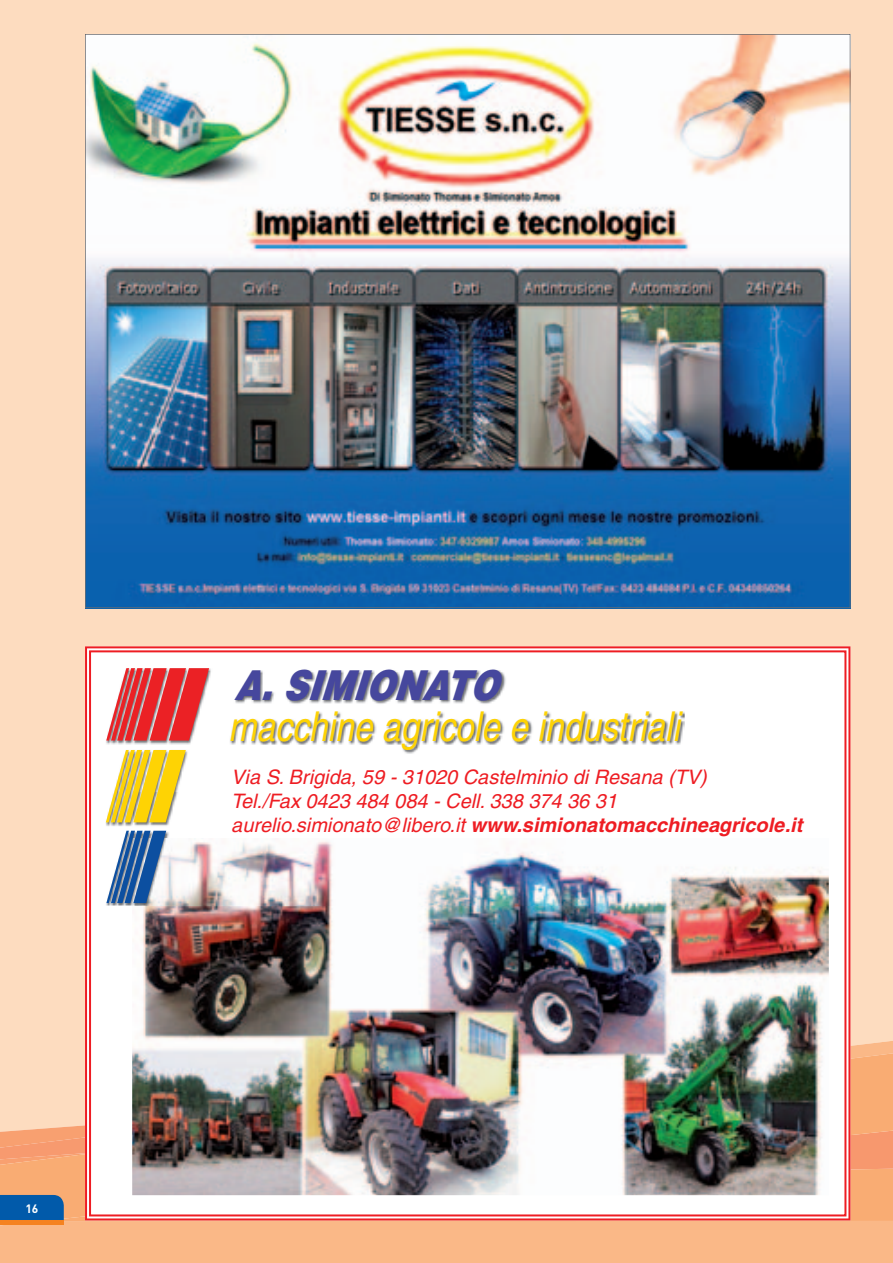
<style>
.page{position:relative;width:893px;height:1263px;background:#fff}
.page>*{position:absolute;margin:0;border:0;box-sizing:border-box;transform-origin:0 0}
.t1{font:italic 41.25px "Helvetica";color:#fed304;scale:.82 1}
.t2{font:italic 900 41.25px "Helvetica";color:#46479d;scale:.82 1}
.t3{font:italic 19.95px/24px "Helvetica";color:#ee1d23}
.t4{font:700 12px "DIN";color:#fff}
.s1{font-weight:700}
</style>
<div class="page">
<div style="left:0;top:0;width:893px;height:1041px;background:#fddcbf"></div>
<div style="left:0;top:1041px;width:893px;height:222px;background:#fab887"></div>
<svg style="left:0;top:1053px;width:893px;height:172px;background:#fbc69d"></svg>
<svg style="left:0;top:1125px;width:893px;height:96px;background:#da9b7a"></svg>
<div style="left:0;top:1220px;width:64px;height:5px;background:#f58220"></div>
<img style="left:85px;top:34px;width:765px;height:574px">
<svg style="left:85px;top:646px;width:765px;height:574px"></svg>
<svg style="left:89px;top:650px;width:757px;height:566px"></svg>
<div style="left:132px;top:792px;width:697px;height:403px;background:#fff"></div>
<img style="left:132px;top:867px;width:697px;height:328px">
<img style="left:106px;top:668px;width:579px;height:238px">
<img style="left:132px;top:792px;width:553px;height:46px">
<img style="left:132px;top:838px;width:553px;height:68px">
<svg style="left:106px;top:668px;width:103px;height:72px"></svg>
<svg style="left:106px;top:750px;width:80px;height:72px"></svg>
<svg style="left:106px;top:831px;width:60px;height:72px"></svg>
<p class="t4" style="left:25px;top:1201px;width:15px">16</p>
<h1 class="t2" style="left:234px;top:658px;width:342px">A.SIMIONATO</h1>
<h1 class="t1" style="left:229px;top:703px;width:562px">macchine agricole e industriali</h1>
<p class="t3" style="left:231px;top:765px;width:573px">Via S. Brigida, 59 - 31020 Castelminio di Resana (TV)<br>Tel./Fax 0423 484 084 - Cell. 338 374 36 31 aurelio.simionato@libero.it <span class="s1">www.simionatomacchineagricole.it</span></p>
</div>
